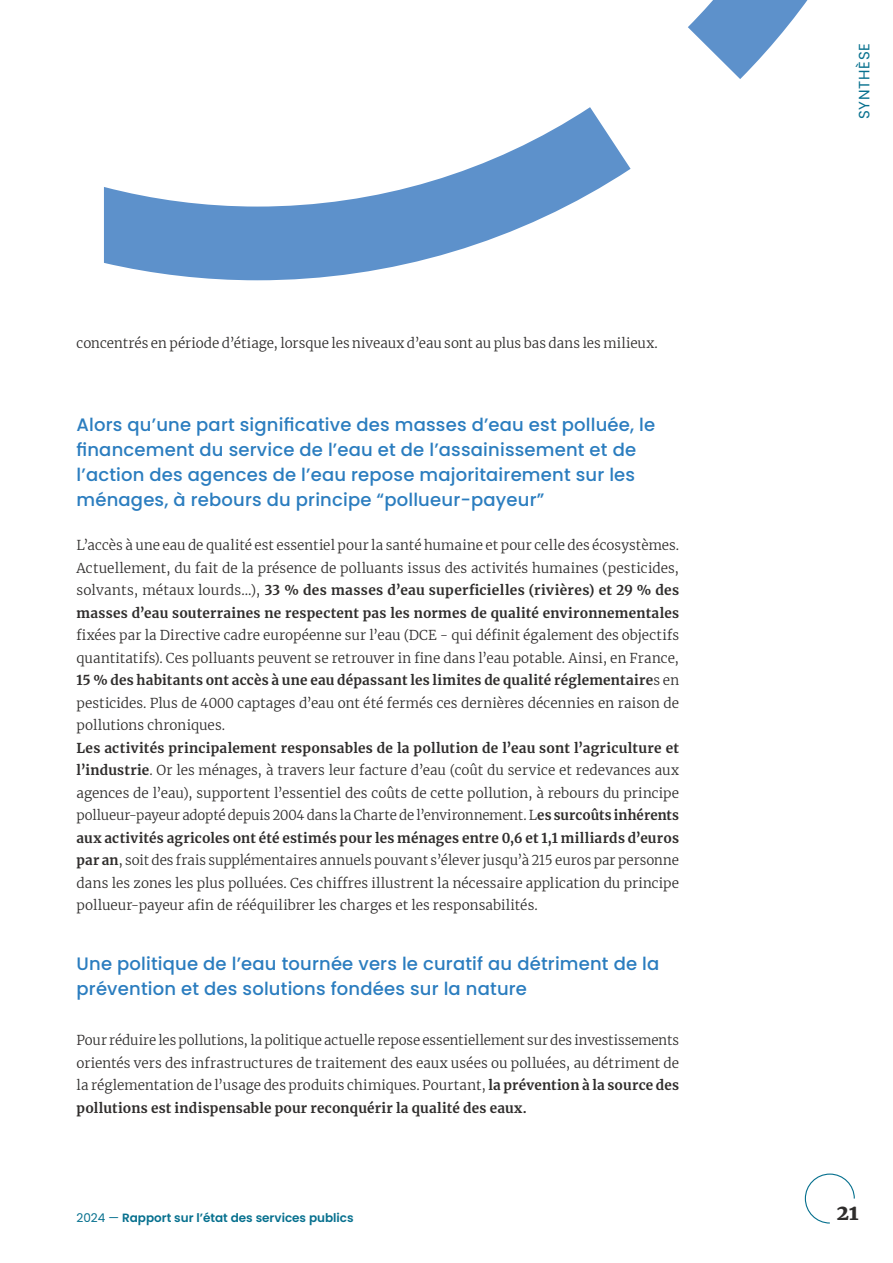
<style>
.page{position:relative;width:893px;height:1263px;background:#fff}
.page>*{position:absolute;margin:0;border:0;box-sizing:border-box;transform-origin:0 0}
.t1{font:900 21px "Merriweather";color:#2f2d2c}
.Chapo{font:500 18px/24.8px "Poppins";letter-spacing:.01em;color:#2b7dbf}
.t2{font:15px "Poppins";letter-spacing:.05em;color:#06708e}
.Texte_Courant_Merriweather_grep{font:300 13.5px/22.5px "Merriweather";letter-spacing:.005em;color:#2f2d2c;text-align:justify}
.t3{font:600 12px "Poppins";color:#06708e}
.s1{font-weight:700}
.s2{font-weight:400}
</style>
<div class="page">
<svg style="left:804px;top:1173px;width:51px;height:51px"></svg>
<svg style="left:688px;top:0;width:120px;height:79px"></svg>
<svg style="left:104px;top:107px;width:527px;height:173px"></svg>
<p class="Texte_Courant_Merriweather_grep" style="left:77px;top:331px;width:583px">concentrés en période d’étiage, lorsque les niveaux d’eau sont au plus bas dans les milieux.</p>
<p class="Chapo" style="left:77px;top:413px;width:580px">Alors qu’une part significative des masses d’eau est polluée, le financement du service de l’eau et de l’assainissement et de l’action des agences de l’eau repose majoritairement sur les ménages, à rebours du principe “pollueur-payeur”</p>
<p class="Texte_Courant_Merriweather_grep" style="left:77px;top:534px;width:604px">L’accès à une eau de qualité est essentiel pour la santé humaine et pour celle des écosystèmes.<br>Actuellement, du fait de la présence de polluants issus des activités humaines (pesticides, solvants, métaux lourds…), <span class="s1">33 % des masses d’eau superficielles (rivières) et 29 % des masses d’eau souterraines ne respectent pas les normes de qualité environnementales </span>fixées par la Directive cadre européenne sur l’eau (DCE - qui définit également des objectifs quantitatifs). Ces polluants peuvent se retrouver in fine dans l’eau potable. Ainsi, en France, <span class="s1">15 % des habitants ont accès à une eau dépassant les limites de qualité réglementaire</span>s en pesticides. Plus de 4000 captages d’eau ont été fermés ces dernières décennies en raison de pollutions chroniques.</p>
<p class="Texte_Courant_Merriweather_grep" style="left:77px;top:736px;width:604px"><span class="s1">Les activités principalement responsables de la pollution de l’eau sont l’agriculture et l’industrie</span>. Or les ménages, à travers leur facture d’eau (coût du service et redevances aux agences de l’eau), supportent l’essentiel des coûts de cette pollution, à rebours du principe pollueur-payeur adopté depuis 2004 dans la Charte de l’environnement. L<span class="s1">es surcoûts inhérents aux activités agricoles ont été estimés pour les ménages entre 0,6 et 1,1 milliards d’euros par an</span>, soit des frais supplémentaires annuels pouvant s’élever jusqu’à 215 euros par personne dans les zones les plus polluées. Ces chiffres illustrent la nécessaire application du principe pollueur-payeur afin de rééquilibrer les charges et les responsabilités.</p>
<p class="Chapo" style="left:77px;top:952px;width:584px">Une politique de l’eau tournée vers le curatif au détriment de la prévention et des solutions fondées sur la nature</p>
<p class="Texte_Courant_Merriweather_grep" style="left:77px;top:1029px;width:604px">Pour réduire les pollutions, la politique actuelle repose essentiellement sur des investissements orientés vers des infrastructures de traitement des eaux usées ou polluées, au détriment de la réglementation de l’usage des produits chimiques. Pourtant, <span class="s1">la prévention à la source des pollutions est indispensable pour reconquérir la qualité des eaux.</span></p>
<p class="t2" style="left:855px;top:119px;width:78px;rotate:-90deg">SYNTHÈSE</p>
<p class="t3" style="left:77px;top:1211px;width:279px"><span class="s2">2024 —</span> Rapport sur l’état des services publics</p>
<h1 class="t1" style="left:836px;top:1197px;width:24px">21</h1>
</div>
